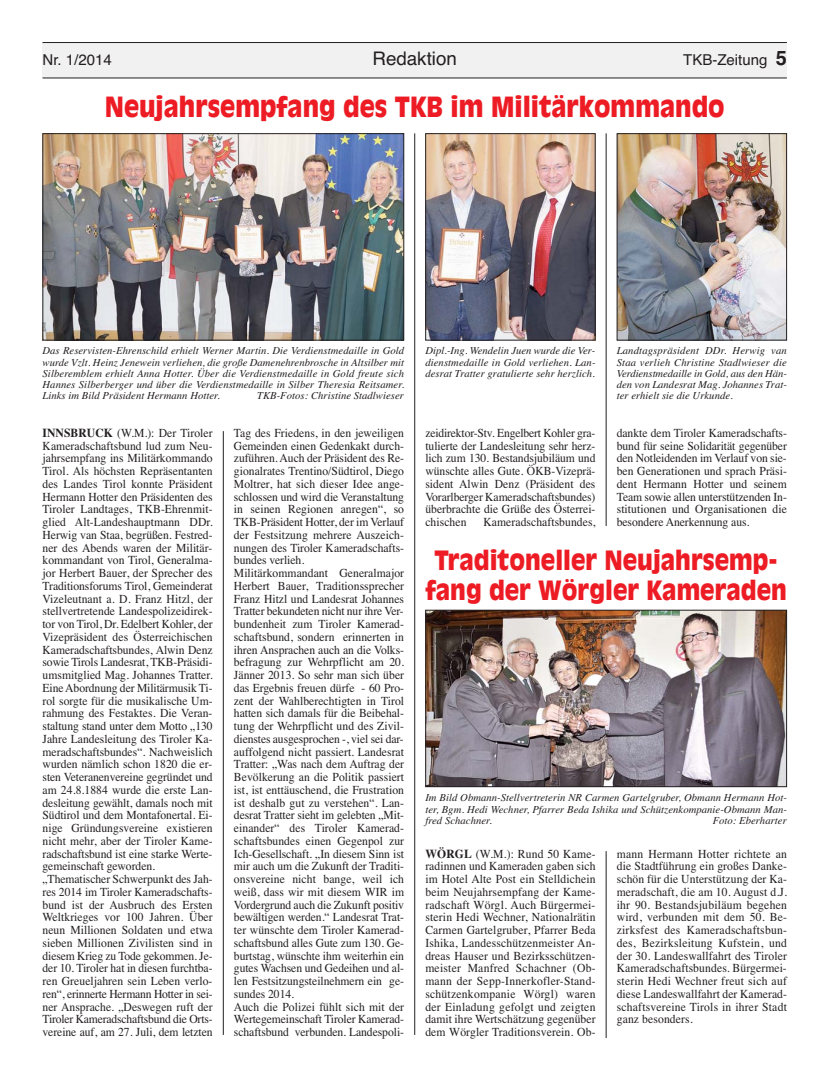
<style>
.page{position:relative;width:833px;height:1081px;background:#fff}
.page>*{position:absolute;margin:0;border:0;box-sizing:border-box;transform-origin:0 0}
.t1{font:900 27.5px "Antique Olive";color:#ed1c24;scale:.9 1}
.t2{font:900 26.25px/30px "Antique Olive";color:#ed1c24;text-align:center;scale:.9 1}
.t3{font:18.75px "Helvetica";color:#231f20}
.t4{font:15px "Helvetica";color:#231f20}
.t5{font:12.25px/12.8px "Times";color:#231f20;text-align:justify;scale:.95 1}
.t6{font:italic 10.62px/11.2px "Times";letter-spacing:.005em;color:#231f20;text-align:justify}
.s1{font-weight:700;font-size:20px}
.s2{font-weight:700}
</style>
<div class="page">
<hr style="left:223px;top:431px;width:1px;height:604px;background:#231f20">
<hr style="left:414px;top:133px;width:1px;height:902px;background:#231f20">
<hr style="left:606px;top:133px;width:1px;height:393px;background:#231f20">
<div style="left:43px;top:43px;width:744px;height:35px;background:#f1f1f2"></div>
<hr style="left:43px;top:42px;width:744px;height:1px;background:#231f20">
<hr style="left:43px;top:78px;width:744px;height:1px;background:#231f20">
<img style="left:427px;top:135px;width:166px;height:203px">
<div style="left:425px;top:133px;width:170px;height:207px;border:1px solid #231f20"></div>
<img style="left:619px;top:135px;width:166px;height:203px">
<div style="left:617px;top:133px;width:170px;height:207px;border:1px solid #231f20"></div>
<img style="left:45px;top:135px;width:357px;height:203px">
<div style="left:43px;top:133px;width:361px;height:207px;border:1px solid #231f20"></div>
<img style="left:427px;top:612px;width:358px;height:173px">
<div style="left:425px;top:610px;width:362px;height:177px;border:1px solid #231f20"></div>
<hr style="left:606px;top:851px;width:1px;height:187px;background:#231f20">
<p class="t4" style="left:43px;top:55px;width:71px">Nr. 1/2014</p>
<h3 class="t3" style="left:372px;top:52px;width:86px">Redaktion</h3>
<p class="t4" style="left:683px;top:55px;width:105px">TKB-Zeitung <span class="s1">5</span></p>
<h1 class="t1" style="left:105px;top:96px;width:690px">Neujahrsempfang des TKB im Militärkommando</h1>
<p class="t6" style="left:43px;top:346px;width:363px">Das Reservisten-Ehrenschild erhielt Werner Martin. Die Verdienstmedaille in Gold wurde Vzlt. Heinz Jenewein verliehen, die große Damenehrenbrosche in Altsilber mit Silberemblem erhielt Anna Hotter. Über die Verdienstmedaille in Gold freute sich Hannes Silberberger und über die Verdienstmedaille in Silber Theresia Reitsamer.<br>Links im Bild Präsident Hermann Hotter.</p>
<p class="t6" style="left:257px;top:391px;width:148px">TKB-Fotos: Christine Stadlwieser</p>
<p class="t6" style="left:425px;top:346px;width:172px">Dipl.-Ing. Wendelin Juen wurde die Ver&shy;dienstmedaille in Gold verliehen. Lan&shy;desrat Tratter gratulierte sehr herzlich.</p>
<p class="t6" style="left:617px;top:346px;width:172px">Landtagspräsident DDr. Herwig van Staa verlieh Christine Stadlwieser die Verdienstmedaille in Gold, aus den Hän&shy;den von Landesrat Mag. Johannes Trat&shy;ter erhielt sie die Urkunde.</p>
<p class="t5" style="left:43px;top:427px;width:181px;text-align:left"><span class="s2">INNSBRUCK</span> (W.M.): Der Tiroler Kameradschaftsbund lud zum Neu&shy;jahrsempfang ins Militärkommando Tirol. Als höchsten Repräsentanten des Landes Tirol konnte Präsident Hermann Hotter den Präsidenten des Tiroler Landtages, TKB-Ehrenmit&shy;glied Alt-Landeshauptmann DDr.<br>Herwig van Staa, begrüßen. Festred&shy;ner des Abends waren der Militär&shy;kommandant von Tirol, Generalma&shy;jor Herbert Bauer, der Sprecher des Traditionsforums Tirol, Gemeinderat Vizeleutnant a. D. Franz Hitzl, der stellvertretende Landespolizeidirek&shy;tor von Tirol, Dr. Edelbert Kohler, der Vizepräsident des Österreichischen Kameradschaftsbundes, Alwin Denz sowie Tirols Landesrat, TKB-Präsidi&shy;umsmitglied Mag. Johannes Tratter.<br>Eine Abordnung der Militärmusik Ti&shy;rol sorgte für die musikalische Um&shy;rahmung des Festaktes. Die Veran&shy;staltung stand unter dem Motto „130<br>Jahre Landesleitung des Tiroler Ka&shy;meradschaftsbundes“. Nachweislich wurden nämlich schon 1820 die er&shy;sten Veteranenvereine gegründet und am 24.8.1884 wurde die erste Lan&shy;desleitung gewählt, damals noch mit Südtirol und dem Montafonertal. Ei&shy;nige Gründungsvereine existieren nicht mehr, aber der Tiroler Kame&shy;radschaftsbund ist eine starke Werte&shy;gemeinschaft geworden. „Thematischer Schwerpunkt des Jah&shy;res 2014 im Tiroler Kameradschafts&shy;bund ist der Ausbruch des Ersten Weltkrieges vor 100 Jahren. Über neun Millionen Soldaten und etwa sieben Millionen Zivilisten sind in diesem Krieg zu Tode gekommen. Je&shy;der 10. Tiroler hat in diesen furchtba&shy;ren Greueljahren sein Leben verlo&shy;ren“, erinnerte Hermann Hotter in sei&shy;ner Ansprache. „Deswegen ruft der Tiroler Kameradschaftsbund die Orts&shy;vereine auf, am 27. Juli, dem letzten</p>
<p class="t5" style="left:234px;top:427px;width:181px;text-align:left">Tag des Friedens, in den jeweiligen Gemeinden einen Gedenkakt durch&shy;zuführen. Auch der Präsident des Re&shy;gionalrates Trentino/Südtirol, Diego Moltrer, hat sich dieser Idee ange&shy;schlossen und wird die Veranstaltung in seinen Regionen anregen“, so TKB-Präsident Hotter, der im Verlauf der Festsitzung mehrere Auszeich&shy;nungen des Tiroler Kameradschafts&shy;bundes verlieh.<br>Militärkommandant Generalmajor Herbert Bauer, Traditionssprecher Franz Hitzl und Landesrat Johannes Tratter bekundeten nicht nur ihre Ver&shy;bundenheit zum Tiroler Kamerad&shy;schaftsbund, sondern erinnerten in ihren Ansprachen auch an die Volks&shy;befragung zur Wehrpflicht am 20.<br>Jänner 2013. So sehr man sich über das Ergebnis freuen dürfe - 60 Pro&shy;zent der Wahlberechtigten in Tirol hatten sich damals für die Beibehal&shy;tung der Wehrpflicht und des Zivil&shy;dienstes ausgesprochen -, viel sei dar&shy;auffolgend nicht passiert. Landesrat Tratter: „Was nach dem Auftrag der Bevölkerung an die Politik passiert ist, ist enttäuschend, die Frustration ist deshalb gut zu verstehen“. Lan&shy;desrat Tratter sieht im gelebten „Mit&shy;einander“ des Tiroler Kamerad&shy;schaftsbundes einen Gegenpol zur Ich-Gesellschaft. „In diesem Sinn ist mir auch um die Zukunft der Traditi&shy;onsvereine nicht bange, weil ich weiß, dass wir mit diesem WIR im Vordergrund auch die Zukunft positiv bewältigen werden.“ Landesrat Trat&shy;ter wünschte dem Tiroler Kamerad&shy;schaftsbund alles Gute zum 130. Ge&shy;burtstag, wünschte ihm weiterhin ein gutes Wachsen und Gedeihen und al&shy;len Festsitzungsteilnehmern ein ge&shy;sundes 2014.<br>Auch die Polizei fühlt sich mit der Wertegemeinschaft Tiroler Kamerad&shy;schaftsbund verbunden. Landespoli-</p>
<p class="t5" style="left:425px;top:427px;width:181px">zeidirektor-Stv. Engelbert Kohler gra&shy;tulierte der Landesleitung sehr herz&shy;lich zum 130. Bestandsjubiläum und wünschte alles Gute. ÖKB-Vizeprä&shy;sident Alwin Denz (Präsident des Vorarlberger Kameradschaftsbundes) überbrachte die Grüße des Österrei&shy;chischen</p>
<p class="t5" style="left:617px;top:427px;width:181px">dankte dem Tiroler Kameradschafts&shy;bund für seine Solidarität gegenüber den Notleidenden im Verlauf von sie&shy;ben Generationen und sprach Präsi&shy;dent Hermann Hotter und seinem Team sowie allen unterstützenden In&shy;stitutionen und Organisationen die besondere Anerkennung aus.</p>
<p class="t5" style="left:483px;top:517px;width:119px">Kameradschaftsbundes,</p>
<h2 class="t2" style="left:425px;top:546px;width:403px">Traditoneller Neujahrsemp&shy;fang der Wörgler Kameraden</h2>
<p class="t6" style="left:425px;top:793px;width:363px">Im Bild Obmann-Stellvertreterin NR Carmen Gartelgruber, Obmann Hermann Hot&shy;ter, Bgm. Hedi Wechner, Pfarrer Beda Ishika und Schützenkompanie-Obmann Man&shy;fred Schachner.</p>
<p class="t6" style="left:712px;top:815px;width:76px">Foto: Eberharter</p>
<p class="t5" style="left:425px;top:848px;width:181px"><span class="s2">WÖRGL</span> (W.M.): Rund 50 Kame&shy;radinnen und Kameraden gaben sich im Hotel Alte Post ein Stelldichein beim Neujahrsempfang der Kame&shy;radschaft Wörgl. Auch Bürgermei&shy;sterin Hedi Wechner, Nationalrätin Carmen Gartelgruber, Pfarrer Beda Ishika, Landesschützenmeister An&shy;dreas Hauser und Bezirksschützen&shy;meister Manfred Schachner (Ob&shy;mann der Sepp-Innerkofler-Stand&shy;schützenkompanie Wörgl) waren der Einladung gefolgt und zeigten damit ihre Wertschätzung gegenüber dem Wörgler Traditionsverein. Ob-</p>
<p class="t5" style="left:617px;top:848px;width:181px">mann Hermann Hotter richtete an die Stadtführung ein großes Danke&shy;schön für die Unterstützung der Ka&shy;meradschaft, die am 10. August d.J. ihr 90. Bestandsjubiläum begehen wird, verbunden mit dem 50. Be&shy;zirksfest des Kameradschaftsbun&shy;des, Bezirksleitung Kufstein, und der 30. Landeswallfahrt des Tiroler Kameradschaftsbundes. Bürgermei&shy;sterin Hedi Wechner freut sich auf diese Landeswallfahrt der Kamerad&shy;schaftsvereine Tirols in ihrer Stadt ganz besonders.</p>
</div>
